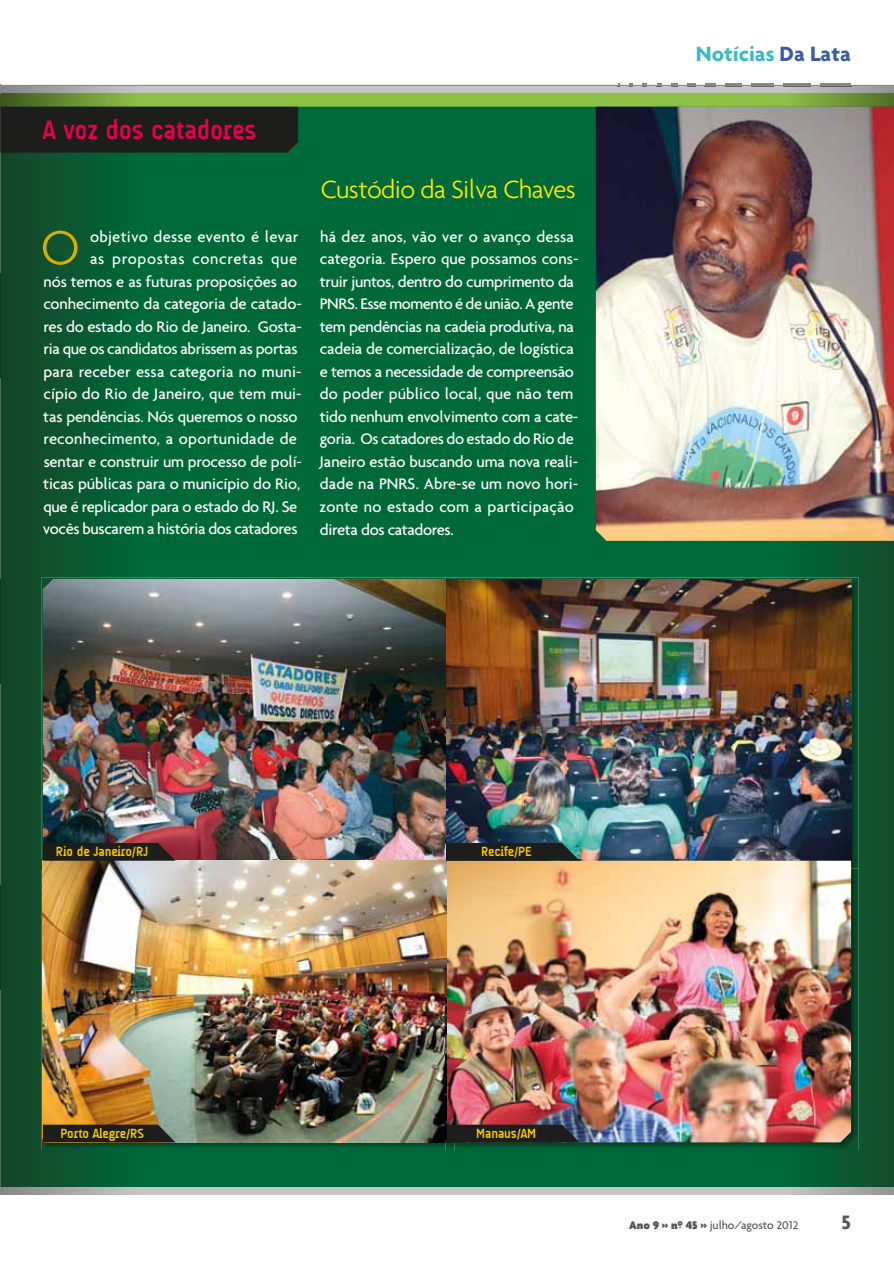
<style>
.page{position:relative;width:894px;height:1264px;background:#fff}
.page>*{position:absolute;margin:0;border:0;box-sizing:border-box;transform-origin:0 0}
.t1{font:300 51.75px "Agenda";color:#d7af00}
.t2{font:300 27px "Agenda";letter-spacing:-.02em;color:#ffed00}
.t3{font:700 27px "A Udimat";letter-spacing:-.01em;color:#e50050}
.t4{font:700 22.35px "Agenda";color:#3fbac1}
.t5{font:700 21px "Agenda";color:#575756}
.t6{font:500 16.5px/22.5px "Agenda";letter-spacing:-.01em;color:#fff;text-align:right}
.t7{font:700 13.5px "A Udimat";letter-spacing:-.01em;color:#fc0}
.t8{font:500 12px "Agenda";color:#575756}
.s1{color:#3b5f9d}
.s2{font-weight:900}
</style>
<div class="page">
<img style="left:0;top:84px;width:894px;height:1110px">
<h2 class="t3" style="left:43px;top:119px;width:215px">A voz dos catadores</h2>
<h2 class="t2" style="left:321px;top:178px;width:257px">Custódio da Silva Chaves</h2>
<p class="t6" style="left:43px;top:226px;width:261px">objetivo desse evento é levar<br>as propostas concretas que<br>nós temos e as futuras proposições ao conhecimento da categoria de catado&shy;res do estado do Rio de Janeiro. Gosta&shy;ria que os candidatos abrissem as portas para receber essa categoria no muni&shy;cípio do Rio de Janeiro, que tem mui&shy;tas pendências. Nós queremos o nosso reconhecimento, a oportunidade de sentar e construir um processo de polí&shy;ticas públicas para o município do Rio, que é replicador para o estado do RJ. Se vocês buscarem a história dos catadores</p>
<p class="t6" style="left:320px;top:226px;width:260px;text-align:left">há dez anos, vão ver o avanço dessa categoria. Espero que possamos cons&shy;truir juntos, dentro do cumprimento da PNRS. Esse momento é de união. A gente tem pendências na cadeia produtiva, na cadeia de comercialização, de logística e temos a necessidade de compreensão do poder público local, que não tem tido nenhum envolvimento com a cate&shy;goria. Os catadores do estado do Rio de Janeiro estão buscando uma nova reali&shy;dade na PNRS. Abre-se um novo hori&shy;zonte no estado com a participação direta dos catadores.</p>
<h1 class="t1" style="left:41px;top:227px;width:40px">O</h1>
<h3 class="t4" style="left:696px;top:45px;width:157px">Notícias <span class="s1">Da Lata</span></h3>
<p class="t7" style="left:56px;top:846px;width:94px">Rio de Janeiro/RJ</p>
<p class="t7" style="left:481px;top:846px;width:52px">Recife/PE</p>
<p class="t7" style="left:61px;top:1128px;width:85px">Porto Alegre/RS</p>
<p class="t7" style="left:476px;top:1128px;width:61px">Manaus/AM</p>
<p class="t8" style="left:629px;top:1220px;width:171px"><span class="s2">Ano 9 » nº 45 »</span> julho/agosto 2012</p>
<p class="t5" style="left:841px;top:1214px;width:11px">5</p>
</div>
